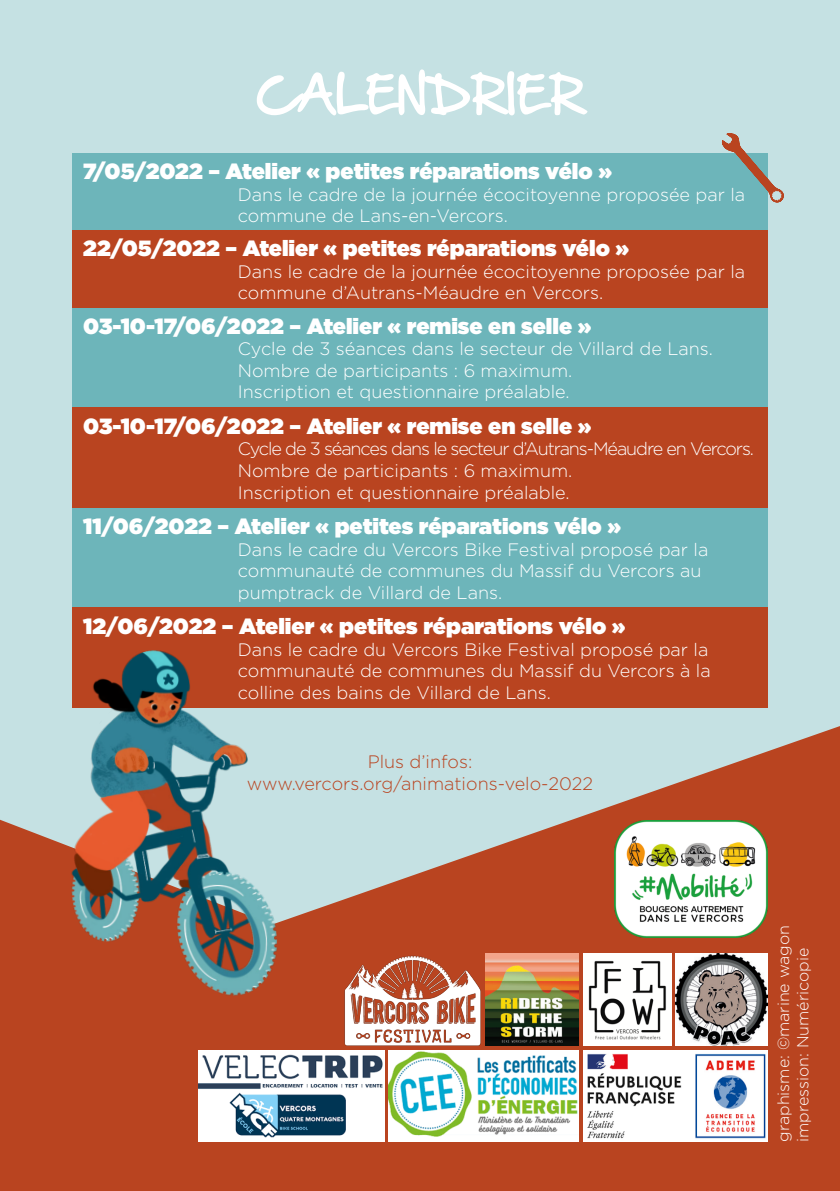
<style>
.page{position:relative;width:840px;height:1191px;background:#fff}
.page>*{position:absolute;margin:0;border:0;box-sizing:border-box;transform-origin:0 0}
.t1{font:60px "Hand Of Sean Pro";letter-spacing:.005em;color:#fff}
.t2{font:900 22px "Gotham";color:#fff}
.t3{font:300 18px/21.6px "Gotham";color:#fff}
.t4{font:300 18px "Gotham";letter-spacing:-.06em;color:#fff}
.t5{font:300 18px "Gotham";color:#b94420}
.t6{font:300 16px "Gotham";color:#fff}
</style>
<div class="page">
<div style="left:0;top:0;width:839px;height:726px;background:#c5e1e3"></div>
<svg style="left:0;top:726px;width:839px;height:465px;background:#bc7056"></svg>
<div style="left:72px;top:153px;width:695px;height:77px;background:#6db5ba"></div>
<div style="left:72px;top:307px;width:695px;height:100px;background:#6db5ba"></div>
<div style="left:72px;top:407px;width:695px;height:100px;background:#b94420"></div>
<div style="left:72px;top:507px;width:695px;height:100px;background:#6db5ba"></div>
<div style="left:72px;top:607px;width:695px;height:100px;background:#b94420"></div>
<div style="left:72px;top:230px;width:695px;height:77px;background:#b94420"></div>
<img style="left:583px;top:1050px;width:184px;height:91px">
<img style="left:388px;top:1050px;width:189px;height:91px">
<img style="left:485px;top:954px;width:92px;height:91px">
<img style="left:198px;top:1050px;width:186px;height:91px">
<svg style="left:720px;top:110px;width:65px;height:93px"></svg>
<img style="left:675px;top:954px;width:92px;height:91px">
<img style="left:614px;top:820px;width:153px;height:117px">
<img style="left:332px;top:920px;width:148px;height:125px">
<img style="left:583px;top:953px;width:87px;height:92px">
<img style="left:28px;top:631px;width:259px;height:368px">
<p class="t1" style="left:255px;top:58px;width:330px">CALENDRIER</p>
<p class="t2" style="left:83px;top:155px;width:530px">7/05/2022 – Atelier « petites réparations vélo »</p>
<p class="t3" style="left:238px;top:183px;width:508px">Dans le cadre de la journée écocitoyenne proposée par la commune de Lans-en-Vercors.</p>
<p class="t2" style="left:83px;top:232px;width:547px">22/05/2022 – Atelier « petites réparations vélo »</p>
<p class="t3" style="left:238px;top:260px;width:508px">Dans le cadre de la journée écocitoyenne proposée par la commune d’Autrans-Méaudre en Vercors.</p>
<p class="t2" style="left:83px;top:310px;width:509px">03-10-17/06/2022 – Atelier « remise en selle »</p>
<p class="t3" style="left:238px;top:337px;width:476px">Cycle de 3 séances dans le secteur de Villard de Lans.</p>
<p class="t3" style="left:238px;top:359px;width:336px">Nombre de participants : 6 maximum.</p>
<p class="t3" style="left:238px;top:381px;width:333px">Inscription et questionnaire préalable.</p>
<p class="t2" style="left:83px;top:410px;width:509px">03-10-17/06/2022 – Atelier « remise en selle »</p>
<p class="t4" style="left:238px;top:438px;width:517px">Cycle de 3 séances dans le secteur d’Autrans-Méaudre en Vercors.</p>
<p class="t3" style="left:238px;top:459px;width:336px">Nombre de participants : 6 maximum.</p>
<p class="t3" style="left:238px;top:481px;width:333px">Inscription et questionnaire préalable.</p>
<p class="t2" style="left:83px;top:510px;width:539px">11/06/2022 – Atelier « petites réparations vélo »</p>
<p class="t3" style="left:238px;top:538px;width:472px">Dans le cadre du Vercors Bike Festival proposé par la</p>
<p class="t3" style="left:238px;top:559px;width:465px">communauté de communes du Massif du Vercors au</p>
<p class="t3" style="left:238px;top:581px;width:266px">pumptrack de Villard de Lans.</p>
<p class="t2" style="left:83px;top:610px;width:543px">12/06/2022 – Atelier « petites réparations vélo »</p>
<p class="t3" style="left:238px;top:638px;width:472px">Dans le cadre du Vercors Bike Festival proposé par la</p>
<p class="t3" style="left:238px;top:659px;width:474px">communauté de communes du Massif du Vercors à la</p>
<p class="t3" style="left:238px;top:681px;width:314px">colline des bains de Villard de Lans.</p>
<p class="t5" style="left:367px;top:750px;width:106px">Plus d’infos:</p>
<p class="t5" style="left:247px;top:772px;width:347px">www.vercors.org/animations-velo-2022</p>
<p class="t6" style="left:773px;top:1141px;width:218px;rotate:-90deg">graphisme: ©marine wagon</p>
<p class="t6" style="left:792px;top:1141px;width:195px;rotate:-90deg">impression: Numéricopie</p>
</div>
